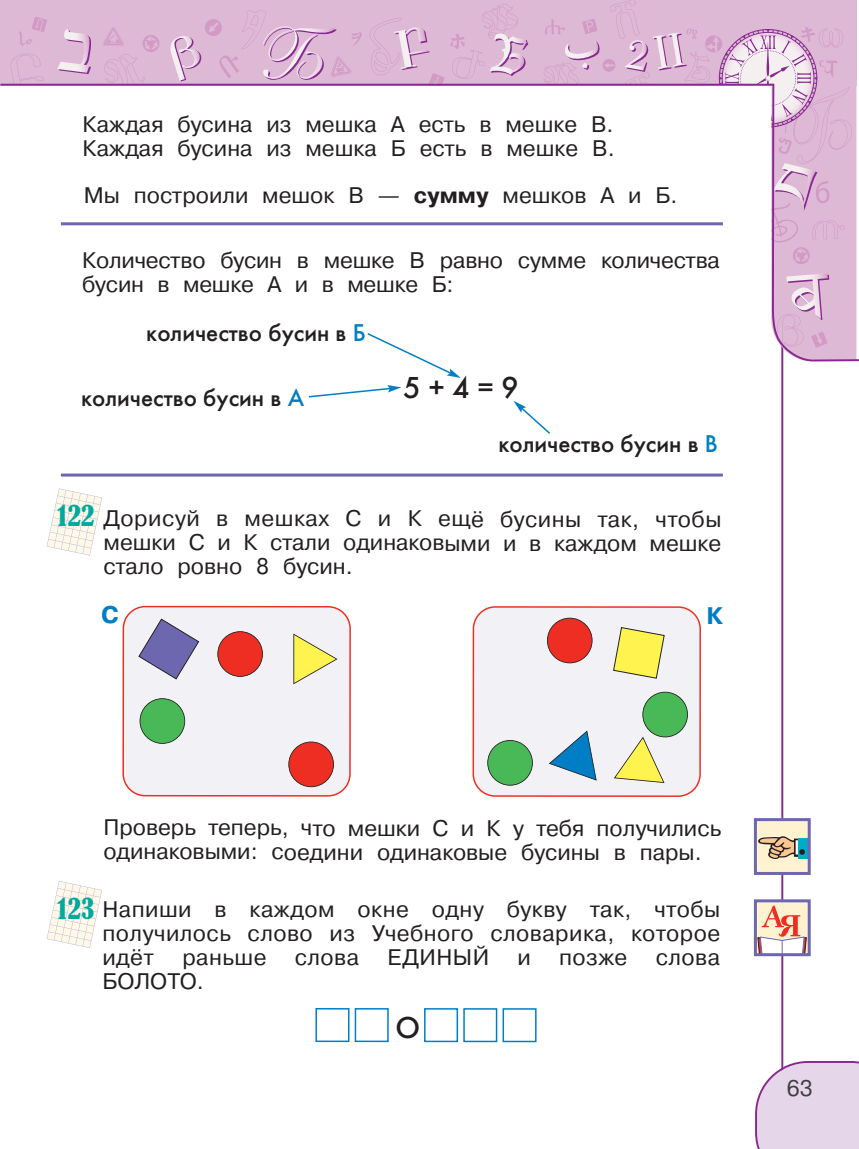
<style>
.page{position:relative;width:859px;height:1149px;background:#fff}
.page>*{position:absolute;margin:0;border:0;box-sizing:border-box;transform-origin:0 0}
.t1{font:30px "Futuris C";color:#231f20}
.t2{font:condensed 27px "Bernard";color:#00a99d}
.t3{font:24px "Futuris C";color:#231f20}
.t4{font:24px "Pragmatica Bold AC";color:#007ec5}
.t5{font:22.5px/23.9px "Pragmatica Book AC";color:#231f20}
.t6{font:22.5px "Pragmatica Book AC";color:#3e3e3f}
.s1{font-family:"Pragmatica Bold AC"}
.s2{color:#007ec5}
</style>
<div class="page">
<hr style="left:781px;top:62px;width:2px;height:1036px;background:#892890">
<div style="left:0;top:0;width:856px;height:85px;background:#deb9d6"></div>
<div style="left:143px;top:35px;width:16px;height:17px;background:#d29ac5;border-radius:50%"></div>
<svg style="left:19px;top:17px;width:28px;height:29px"></svg>
<svg style="left:10px;top:54px;width:34px;height:30px"></svg>
<svg style="left:102px;top:27px;width:56px;height:57px"></svg>
<svg style="left:369px;top:4px;width:159px;height:80px"></svg>
<img style="left:489px;top:33px;width:38px;height:42px">
<svg style="left:80px;top:38px;width:11px;height:36px"></svg>
<img style="left:57px;top:29px;width:33px;height:44px">
<svg style="left:200px;top:10px;width:162px;height:70px"></svg>
<img style="left:170px;top:36px;width:30px;height:45px">
<svg style="left:543px;top:0;width:316px;height:362px"></svg>
<hr style="left:0;top:84px;width:774px;height:2px;background:#892890">
<svg style="left:755px;top:1060px;width:104px;height:88px;background:#e3d3e7"></svg>
<svg style="left:47px;top:488px;width:55px;height:67px"></svg>
<svg style="left:47px;top:881px;width:55px;height:66px"></svg>
<hr style="left:61px;top:222px;width:662px;height:3px;background:#6c67ae">
<hr style="left:61px;top:473px;width:662px;height:3px;background:#6c67ae">
<svg style="left:308px;top:385px;width:93px;height:13px"></svg>
<svg style="left:367px;top:333px;width:94px;height:45px"></svg>
<svg style="left:513px;top:400px;width:37px;height:34px"></svg>
<svg style="left:122px;top:605px;width:229px;height:191px"></svg>
<svg style="left:472px;top:606px;width:229px;height:190px"></svg>
<svg style="left:138px;top:618px;width:62px;height:61px"></svg>
<svg style="left:613px;top:626px;width:52px;height:53px"></svg>
<div style="left:218px;top:631px;width:45px;height:45px;background:#ee2e22;border-radius:50%"></div>
<div style="left:217px;top:631px;width:46px;height:45px;border:2px solid #231f20;border-radius:50%"></div>
<div style="left:289px;top:741px;width:45px;height:45px;background:#ee2e22;border-radius:50%"></div>
<div style="left:288px;top:741px;width:46px;height:46px;border:2px solid #231f20;border-radius:50%"></div>
<div style="left:547px;top:618px;width:45px;height:44px;background:#ee2e22;border-radius:50%"></div>
<div style="left:547px;top:617px;width:45px;height:46px;border:2px solid #231f20;border-radius:50%"></div>
<div style="left:140px;top:698px;width:45px;height:45px;background:#49b857;border-radius:50%"></div>
<div style="left:140px;top:698px;width:45px;height:45px;border:2px solid #231f20;border-radius:50%"></div>
<div style="left:488px;top:740px;width:44px;height:45px;background:#49b857;border-radius:50%"></div>
<div style="left:487px;top:739px;width:46px;height:46px;border:2px solid #231f20;border-radius:50%"></div>
<div style="left:643px;top:692px;width:44px;height:44px;background:#49b857;border-radius:50%"></div>
<div style="left:642px;top:691px;width:46px;height:46px;border:2px solid #231f20;border-radius:50%"></div>
<svg style="left:293px;top:633px;width:45px;height:51px"></svg>
<svg style="left:614px;top:736px;width:50px;height:46px"></svg>
<svg style="left:549px;top:730px;width:48px;height:50px"></svg>
<div style="left:315px;top:1007px;width:34px;height:34px;border:2px solid #007ec5"></div>
<div style="left:355px;top:1007px;width:34px;height:34px;border:2px solid #007ec5"></div>
<div style="left:424px;top:1007px;width:34px;height:34px;border:2px solid #007ec5"></div>
<div style="left:463px;top:1007px;width:34px;height:34px;border:2px solid #007ec5"></div>
<div style="left:502px;top:1007px;width:35px;height:34px;border:2px solid #007ec5"></div>
<div style="left:757px;top:820px;width:51px;height:51px;background:#fef2d1"></div>
<div style="left:798px;top:837px;width:10px;height:21px;background:#00abc5"></div>
<svg style="left:758px;top:836px;width:47px;height:22px"></svg>
<div style="left:754px;top:817px;width:57px;height:57px;border:3px solid #6c67ae"></div>
<div style="left:757px;top:902px;width:51px;height:50px;background:#fef2d1"></div>
<svg style="left:758px;top:905px;width:49px;height:46px"></svg>
<div style="left:754px;top:899px;width:57px;height:56px;border:3px solid #6c67ae"></div>
<p class="t5" style="left:83px;top:114px;width:534px">Каждая бусина из мешка А есть в мешке В.<br>Каждая бусина из мешка Б есть в мешке В.</p>
<p class="t5" style="left:84px;top:185px;width:595px">Мы построили мешок В — <span class="s1">сумму</span> мешков А и Б.</p>
<p class="t5" style="left:82px;top:250px;width:639px">Количество бусин в мешке В равно сумме количества бусин в мешке А и в мешке Б:</p>
<p class="t3" style="left:146px;top:323px;width:221px">количество бусин в <span class="s2">Б</span></p>
<p class="t3" style="left:81px;top:388px;width:225px">количество бусин в <span class="s2">А</span></p>
<h1 class="t1" style="left:403px;top:375px;width:117px">5 + 4 = 9</h1>
<p class="t3" style="left:498px;top:434px;width:221px">количество бусин в <span class="s2">В</span></p>
<p class="t2" style="left:58px;top:501px;width:38px">122</p>
<p class="t5" style="left:104px;top:508px;width:619px;text-align:justify">Дорисуй в мешках С и К ещё бусины так, чтобы мешки С и К стали одинаковыми и в каждом мешке стало ровно 8 бусин.</p>
<p class="t4" style="left:101px;top:606px;width:19px">С</p>
<p class="t4" style="left:706px;top:606px;width:18px">К</p>
<p class="t5" style="left:103px;top:817px;width:619px">Проверь теперь, что мешки С и К у тебя получились одинаковыми: соедини одинаковые бусины в пары.</p>
<p class="t2" style="left:58px;top:893px;width:38px">123</p>
<p class="t5" style="left:102px;top:898px;width:619px;text-align:justify">На пи ши в каждом окне одну бук ву так, что бы по лу чи лось сло во из Учебного словарика, ко то рое идёт</p>
<p class="t5" style="left:182px;top:946px;width:86px">рань ше</p>
<p class="t5" style="left:295px;top:946px;width:66px">сло ва</p>
<p class="t5" style="left:388px;top:946px;width:103px">ЕДИНЫЙ</p>
<p class="t5" style="left:517px;top:947px;width:15px">и</p>
<p class="t5" style="left:559px;top:947px;width:70px">поз же</p>
<p class="t5" style="left:656px;top:947px;width:66px">слова</p>
<p class="t5" style="left:102px;top:970px;width:103px">БОЛОТО.</p>
<h1 class="t1" style="left:395px;top:1015px;width:26px">О</h1>
<p class="t6" style="left:787px;top:1079px;width:28px">63</p>
</div>
